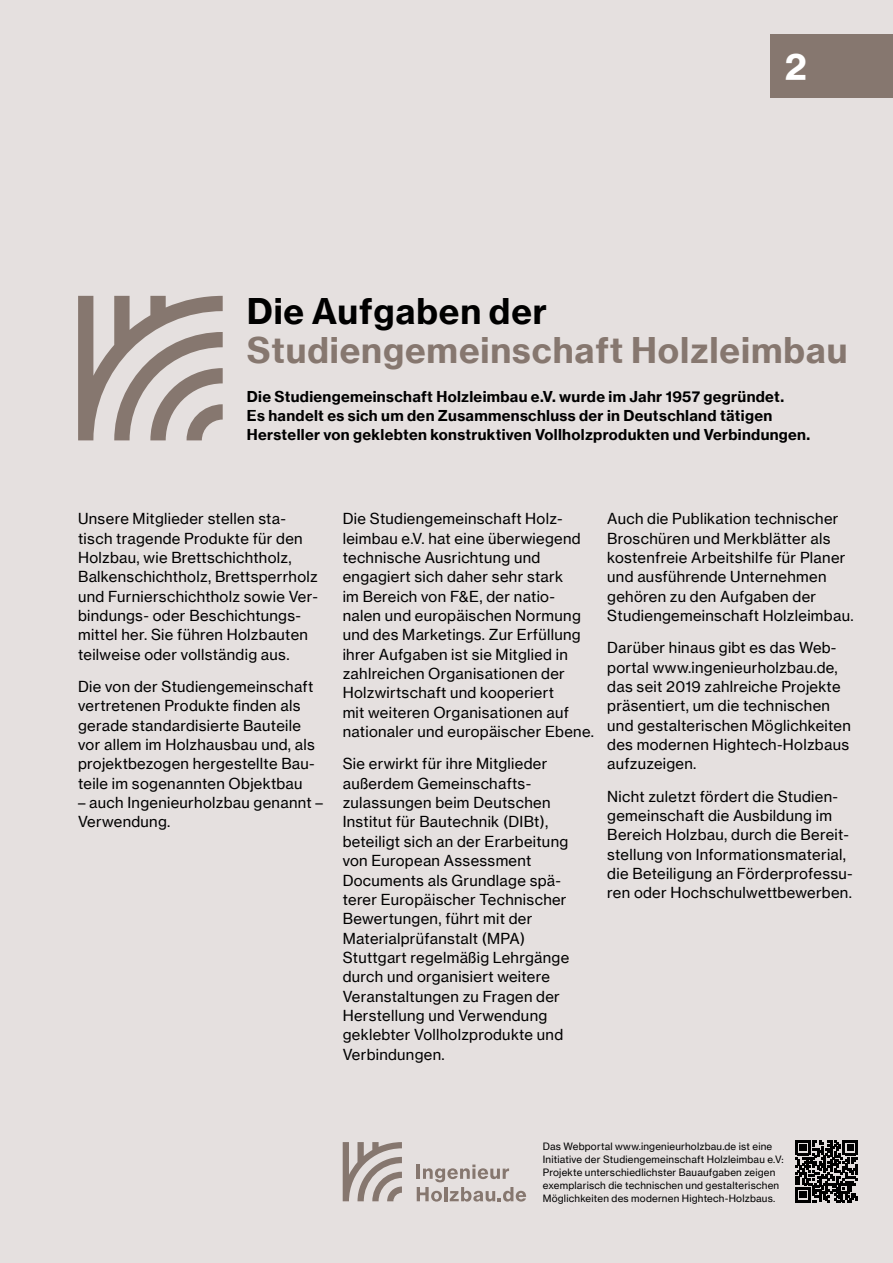
<style>
.page{position:relative;width:893px;height:1263px;background:#e5e0df}
.page>*{position:absolute;margin:0;border:0;box-sizing:border-box;transform-origin:0 0}
.t1{font:36px "N Haas Grotesk TX Pro 75 Bd";color:#fff}
.StgHB_Head_2_23_1_25{font:34.65px "N Haas Grotesk TX Pro 75 Bd";letter-spacing:.025em;color:#86776f}
.StgHB_Head_2_23_1_25-2{font:34.65px "N Haas Grotesk TX Pro 75 Bd";letter-spacing:.025em;color:#000}
.StgHB_Fließ_9_9_12_9{font:14.85px/19.4px "N Haas Grotesk TX Pro 55 Rg";letter-spacing:.02em;color:#000}
.StgHB_Fließ_9_9_12_9-2{font:14.7px/19.4px "N Haas Grotesk TX Pro 75 Bd";letter-spacing:.02em;color:#000}
.StgHB_Bildunterschr{font:9.9px/12.9px "N Haas Grotesk TX Pro 55 Rg";letter-spacing:.02em;color:#000}
</style>
<div class="page">
<svg style="left:78px;top:296px;width:145px;height:144px"></svg>
<svg style="left:343px;top:1142px;width:59px;height:59px"></svg>
<svg style="left:417px;top:1164px;width:109px;height:37px"></svg>
<svg style="left:795px;top:1140px;width:63px;height:62px"></svg>
<div style="left:770px;top:34px;width:123px;height:64px;background:#86776f"></div>
<h1 class="t1" style="left:785px;top:44px;width:23px">2</h1>
<p class="StgHB_Head_2_23_1_25-2" style="left:247px;top:290px;width:302px">Die Aufgaben der</p>
<p class="StgHB_Head_2_23_1_25" style="left:247px;top:328px;width:602px">Studiengemeinschaft Holzleimbau</p>
<p class="StgHB_Fließ_9_9_12_9-2" style="left:247px;top:387px;width:565px">Die Studiengemeinschaft Holzleimbau e.V. wurde im Jahr 1957 gegründet.<br>Es handelt es sich um den Zusammenschluss der in Deutschland tätigen<br>Hersteller von geklebten konstruktiven Vollholzprodukten und Verbindungen.</p>
<p class="StgHB_Fließ_9_9_12_9" style="left:78px;top:509px;width:241px">Unsere Mitglieder stellen sta&shy;tisch tragende Produkte für den Holzbau, wie Brettschichtholz, Balkenschichtholz, Brettsperrholz und Furnierschichtholz sowie Ver&shy;bindungs- oder Beschichtungs&shy;mittel her. Sie führen Holzbauten teilweise oder vollständig aus.</p>
<p class="StgHB_Fließ_9_9_12_9" style="left:78px;top:677px;width:238px">Die von der Studiengemeinschaft vertretenen Produkte finden als gerade standardisierte Bauteile vor allem im Holzhausbau und, als projektbezogen hergestellte Bau&shy;teile im sogenannten Objektbau</p>
<p class="StgHB_Fließ_9_9_12_9" style="left:78px;top:793px;width:246px">– auch Ingenieurholzbau genannt –<br>Verwendung.</p>
<p class="StgHB_Fließ_9_9_12_9" style="left:343px;top:509px;width:253px">Die Studiengemeinschaft Holz&shy;leimbau e.V. hat eine überwiegend technische Ausrichtung und engagiert sich daher sehr stark<br>im Bereich von F&amp;E, der natio&shy;nalen und europäischen Normung und des Marketings. Zur Erfüllung ihrer Aufgaben ist sie Mitglied in zahlreichen Organisationen der<br>Holzwirtschaft und kooperiert<br>mit weiteren Organisationen auf nationaler und europäischer Ebene.</p>
<p class="StgHB_Fließ_9_9_12_9" style="left:343px;top:754px;width:228px">Sie erwirkt für ihre Mitglieder außerdem Gemeinschafts&shy;zulassungen beim Deutschen<br>Institut für Bautechnik (DIBt), beteiligt sich an der Erarbeitung von European Assessment<br>Documents als Grundlage spä&shy;terer Europäischer Technischer<br>Bewertungen, führt mit der<br>Materialprüfanstalt (MPA)<br>Stuttgart regelmäßig Lehrgänge durch und organisiert weitere<br>Veranstaltungen zu Fragen der<br>Herstellung und Verwendung geklebter Vollholzprodukte und<br>Verbindungen.</p>
<p class="StgHB_Fließ_9_9_12_9" style="left:607px;top:509px;width:248px">Auch die Publikation technischer<br>Broschüren und Merkblätter als kostenfreie Arbeitshilfe für Planer und ausführende Unternehmen gehören zu den Aufgaben der<br>Studiengemeinschaft Holzleimbau.</p>
<p class="StgHB_Fließ_9_9_12_9" style="left:607px;top:638px;width:245px">Darüber hinaus gibt es das Web&shy;portal www.ingenieurholzbau.de, das seit 2019 zahlreiche Projekte präsentiert, um die technischen und gestalterischen Möglichkeiten des modernen Hightech-Holzbaus aufzuzeigen.</p>
<p class="StgHB_Fließ_9_9_12_9" style="left:607px;top:786px;width:247px">Nicht zuletzt fördert die Studien&shy;gemeinschaft die Ausbildung im Bereich Holzbau, durch die Bereit&shy;stellung von Informationsmaterial, die Beteiligung an Förderprofessu&shy;ren oder Hochschulwettbewerben.</p>
<p class="StgHB_Bildunterschr" style="left:543px;top:1140px;width:242px">Das Webportal www.ingenieurholzbau.de ist eine Initiative der Studiengemeinschaft Holzleimbau e.V:<br>Projekte unterschiedlichster Bauaufgaben zeigen exemplarisch die technischen und gestalterischen Möglichkeiten des modernen Hightech-Holzbaus.</p>
</div>
